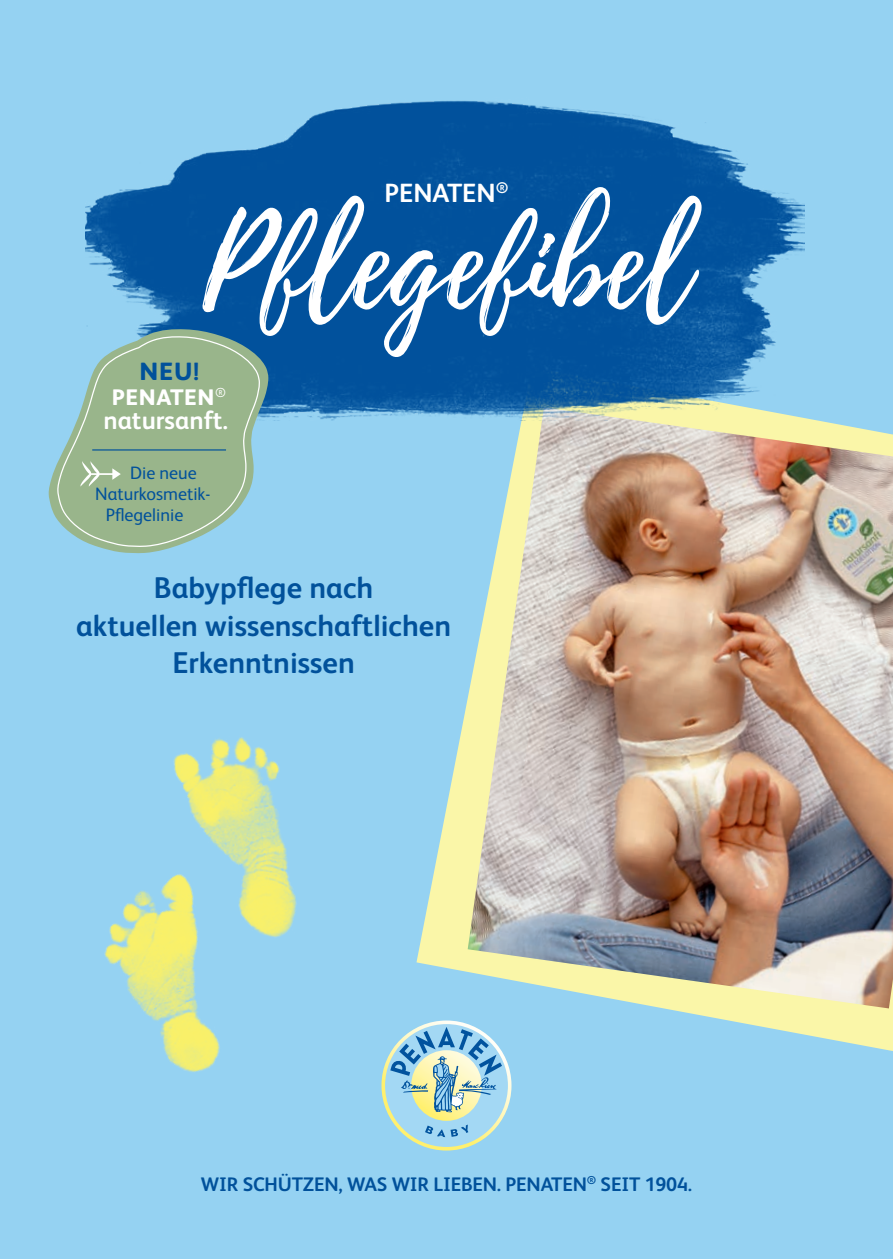
<style>
.page{position:relative;width:893px;height:1259px;background:#95d2f2}
.page>*{position:absolute;margin:0;border:0;box-sizing:border-box;transform-origin:0 0}
.t1{font:125.4px "Playlist Script";color:#fff}
.t2{font:700 30px/37.5px "FS Albert";color:#01519b;text-align:center}
.t3{font:700 26.4px "FS Albert";color:#fff}
.t4{font:700 25.5px "FS Albert";color:#fff}
.t5{font:800 24.9px "FS Albert";color:#01519b}
.t6{font:800 22.5px "FS Albert";letter-spacing:.03em;color:#fff}
.t7{font:700 19.5px "FS Albert";letter-spacing:-.01em;color:#01519b}
.t8{font:18px "FS Albert";color:#01519b}
</style>
<div class="page">
<svg style="left:416px;top:697px;width:477px;height:354px"></svg>
<img style="left:468px;top:418px;width:425px;height:590px">
<img style="left:173px;top:737px;width:124px;height:198px">
<img style="left:104px;top:857px;width:179px;height:215px">
<img style="left:86px;top:101px;width:718px;height:320px">
<svg style="left:381px;top:1020px;width:130px;height:130px"></svg>
<svg style="left:385px;top:1024px;width:123px;height:123px"></svg>
<svg style="left:49px;top:329px;width:219px;height:224px"></svg>
<svg style="left:57px;top:335px;width:204px;height:213px"></svg>
<p class="t3" style="left:384px;top:174px;width:125px">PENATEN<sup>®</sup></p>
<h1 class="t1" style="left:202px;top:174px;width:489px">Pflegefibel</h1>
<p class="t5" style="left:140px;top:353px;width:61px">NEU!</p>
<p class="t6" style="left:112px;top:381px;width:116px">PENATEN<sup>®</sup></p>
<p class="t4" style="left:103px;top:403px;width:126px">natursanft.</p>
<p class="t8" style="left:130px;top:461px;width:68px">Die neue</p>
<p class="t8" style="left:95px;top:482px;width:117px">Naturkosmetik-</p>
<p class="t8" style="left:106px;top:503px;width:79px">Pflegelinie</p>
<p class="t2" style="left:76px;top:568px;width:376px">Babypflege nach<br>aktuellen wissenschaftlichen<br>Erkenntnissen</p>
<p class="t7" style="left:201px;top:1171px;width:493px">WIR SCHÜTZEN, WAS WIR LIEBEN. PENATEN<sup>®</sup> SEIT 1904.</p>
</div>
